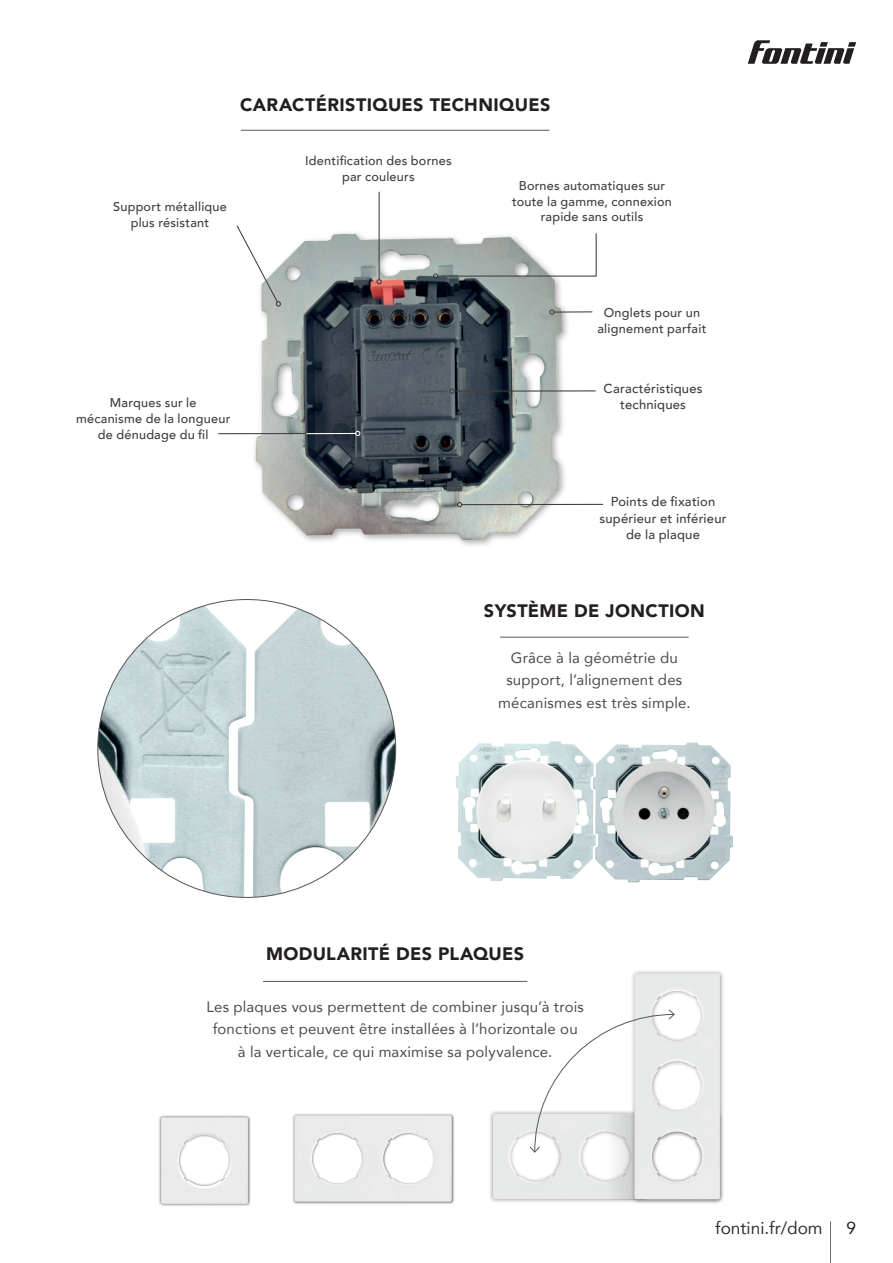
<style>
.page{position:relative;width:893px;height:1263px;background:#fff}
.page>*{position:absolute;margin:0;border:0;box-sizing:border-box;transform-origin:0 0}
.t1{font:900 18px "Avenir";letter-spacing:.02em;color:#231f20}
.t2{font:17.25px "Avenir";color:#312f30}
.t3{font:17.25px "Avenir";color:#231f20}
.t4{font:15px/22.5px "Avenir";letter-spacing:.01em;color:#4b4c4d;text-align:center}
.t5{font:500 13.05px "Avenir";letter-spacing:.015em;color:#3e3e3f}
.t6{font:500 12.75px/15.9px "Avenir";letter-spacing:.02em;color:#3e3e3f;text-align:center}
</style>
<div class="page">
<svg style="left:748px;top:40px;width:108px;height:24px"></svg>
<hr style="left:830px;top:1221px;width:1px;height:42px;background:#6c6d70">
<img style="left:98px;top:605px;width:139px;height:292px">
<img style="left:237px;top:608px;width:159px;height:289px">
<hr style="left:263px;top:981px;width:264px;height:1px;background:#57585a">
<div style="left:489px;top:1109px;width:235px;height:95px;background:#231f20;opacity:.5"></div>
<img style="left:493px;top:1114px;width:93px;height:85px">
<svg style="left:586px;top:1153px;width:44px;height:46px"></svg>
<div style="left:630px;top:969px;width:95px;height:235px;background:#231f20;opacity:.5"></div>
<img style="left:634px;top:973px;width:86px;height:226px">
<svg style="left:529px;top:1009px;width:146px;height:144px"></svg>
<div style="left:159px;top:1115px;width:92px;height:92px;background:#231f20;opacity:.75"></div>
<img style="left:161px;top:1117px;width:87px;height:87px">
<div style="left:292px;top:1113px;width:162px;height:91px;background:#231f20;opacity:.75"></div>
<img style="left:294px;top:1115px;width:158px;height:87px">
<img style="left:456px;top:741px;width:137px;height:140px">
<img style="left:593px;top:742px;width:140px;height:140px">
<div style="left:252px;top:230px;width:319px;height:318px;background:#231f20;opacity:.4"></div>
<img style="left:254px;top:233px;width:308px;height:306px">
<hr style="left:379px;top:192px;width:1px;height:88px;background:#3e3e3f">
<svg style="left:376px;top:279px;width:6px;height:5px"></svg>
<svg style="left:236px;top:225px;width:45px;height:82px"></svg>
<hr style="left:219px;top:433px;width:137px;height:1px;background:#3e3e3f">
<hr style="left:554px;top:311px;width:38px;height:2px;background:#3e3e3f">
<svg style="left:549px;top:309px;width:6px;height:6px"></svg>
<svg style="left:433px;top:233px;width:164px;height:46px"></svg>
<hr style="left:307px;top:433px;width:49px;height:1px;background:#fff">
<svg style="left:355px;top:431px;width:5px;height:5px"></svg>
<hr style="left:462px;top:504px;width:141px;height:1px;background:#3e3e3f">
<svg style="left:457px;top:502px;width:5px;height:5px"></svg>
<hr style="left:500px;top:637px;width:189px;height:1px;background:#57585a">
<hr style="left:241px;top:130px;width:308px;height:1px;background:#57585a">
<hr style="left:454px;top:390px;width:141px;height:2px;background:#3e3e3f">
<svg style="left:449px;top:388px;width:6px;height:6px"></svg>
<p class="t1" style="left:240px;top:89px;width:312px">CARACTÉRISTIQUES TECHNIQUES</p>
<p class="t6" style="left:113px;top:198px;width:115px">Support métallique</p>
<p class="t6" style="left:131px;top:214px;width:80px">plus résistant</p>
<p class="t6" style="left:305px;top:152px;width:148px">Identification des bornes par couleurs</p>
<p class="t6" style="left:519px;top:176px;width:148px">Bornes automatiques sur</p>
<p class="t6" style="left:512px;top:192px;width:161px">toute la gamme, connexion</p>
<p class="t6" style="left:541px;top:208px;width:104px">rapide sans outils</p>
<p class="t6" style="left:110px;top:394px;width:88px">Marques sur le</p>
<p class="t6" style="left:76px;top:410px;width:156px">mécanisme de la longueur</p>
<p class="t6" style="left:98px;top:426px;width:112px">de dénudage du fil</p>
<p class="t6" style="left:604px;top:304px;width:98px">Onglets pour un</p>
<p class="t6" style="left:597px;top:320px;width:110px">alignement parfait</p>
<p class="t5" style="left:604px;top:377px;width:101px">Caractéristiques</p>
<p class="t5" style="left:620px;top:393px;width:67px">techniques</p>
<p class="t5" style="left:611px;top:490px;width:106px">Points de fixation</p>
<p class="t5" style="left:599px;top:507px;width:129px">supérieur et inférieur</p>
<p class="t5" style="left:626px;top:523px;width:75px">de la plaque</p>
<p class="t1" style="left:484px;top:595px;width:222px">SYSTÈME DE JONCTION</p>
<p class="t4" style="left:506px;top:646px;width:177px;text-align:left">Grâce à la géométrie du support, l’alignement des</p>
<p class="t4" style="left:498px;top:691px;width:194px">mécanismes est très simple.</p>
<p class="t1" style="left:266px;top:938px;width:260px">MODULARITÉ DES PLAQUES</p>
<p class="t4" style="left:206px;top:995px;width:379px">Les plaques vous permettent de combiner jusqu’à trois fonctions et peuvent être installées à l’horizontale ou<br>à la verticale, ce qui maximise sa polyvalence.</p>
<h2 class="t2" style="left:715px;top:1214px;width:109px">fontini.fr/dom</h2>
<h2 class="t3" style="left:847px;top:1214px;width:11px">9</h2>
</div>
